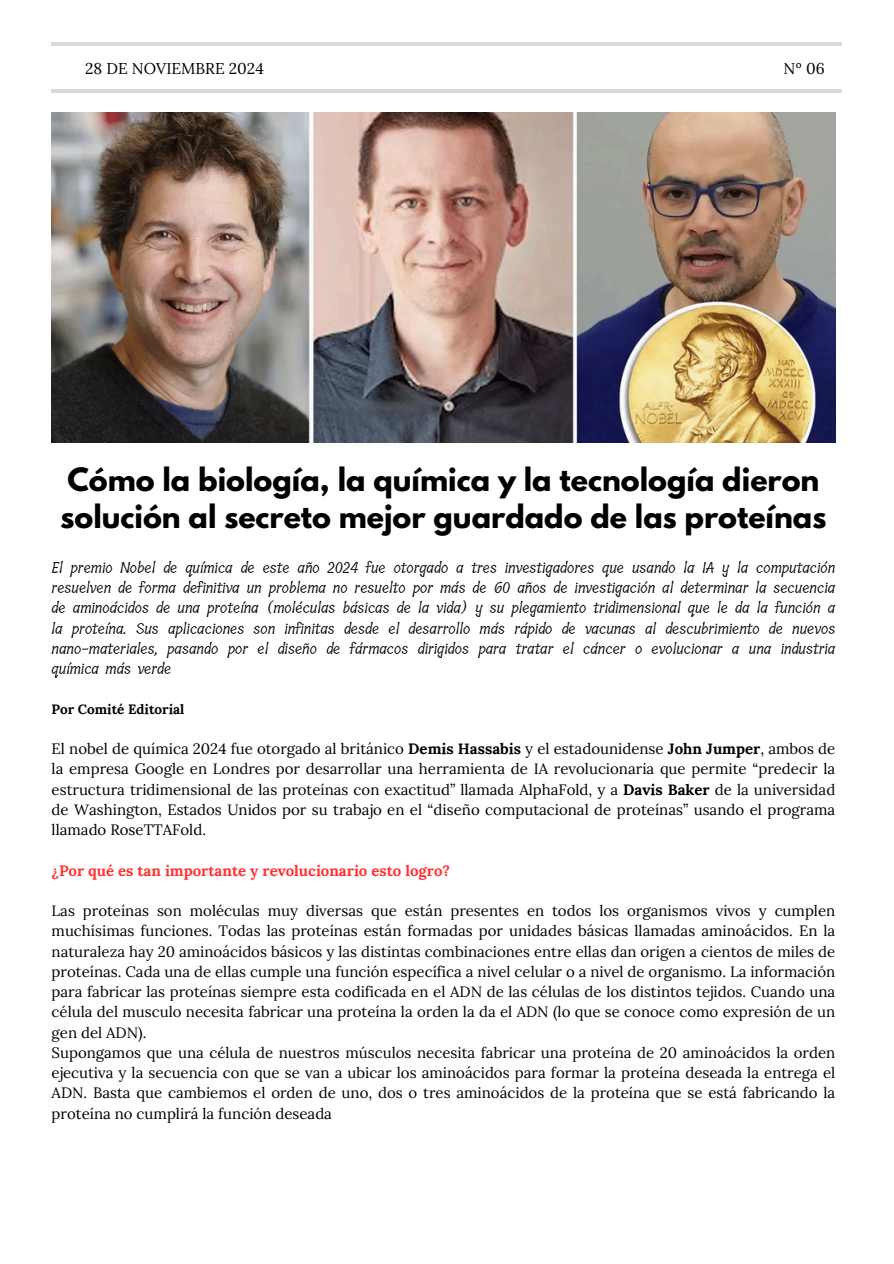
<style>
.page{position:relative;width:894px;height:1264px;background:#fff}
.page>*{position:absolute;margin:0;border:0;box-sizing:border-box;transform-origin:0 0}
.t1{font:700 28.5px/37.2px "League Spartan";color:#000}
.t2{font:15.6px "Lora";color:#000}
.t3{font:15px/20.2px "Lora";color:#000;text-align:justify}
.t4{font:15px/20.2px "Tillana";color:#000;text-align:justify}
.t5{font:700 15px "Lora";color:#ff3131}
.t6{font:700 13.5px "Lora";color:#000}
.s1{font-weight:700}
</style>
<div class="page">
<hr style="left:52px;top:42px;width:789px;height:4px;background:#d9d9d9">
<hr style="left:52px;top:89px;width:789px;height:4px;background:#d9d9d9">
<img style="left:52px;top:112px;width:783px;height:330px">
<h3 class="t2" style="left:85px;top:59px;width:180px">28 DE NOVIEMBRE 2024</h3>
<h4 class="t2" style="left:783px;top:59px;width:43px">Nº 06</h4>
<h2 class="t1" style="left:60px;top:464px;width:767px">Cómo la biología, la química y la tecnología dieron solución al secreto mejor guardado de las proteínas</h2>
<h2 class="t4" style="left:52px;top:557px;width:785px">El premio Nobel de química de este año 2024 fue otorgado a tres investigadores que usando la IA y la computación resuelven de forma definitiva un problema no resuelto por más de 60 años de investigación al determinar la secuencia de aminoácidos de una proteína (moléculas básicas de la vida) y su plegamiento tridimensional que le da la función a la proteína. Sus aplicaciones son infinitas desde el desarrollo más rápido de vacunas al descubrimiento de nuevos nano-materiales, pasando por el diseño de fármacos dirigidos para tratar el cáncer o evolucionar a una industria química más verde</h2>
<h1 class="t6" style="left:52px;top:700px;width:134px">Por Comité Editorial</h1>
<h4 class="t3" style="left:52px;top:738px;width:785px">El nobel de química 2024 fue otorgado al británico <span class="s1">Demis Hassabis</span> y el estadounidense <span class="s1">John Jumper</span>, ambos de la empresa Google en Londres por desarrollar una herramienta de IA revolucionaria que permite “predecir la estructura tridimensional de las proteínas con exactitud” llamada AlphaFold, y a <span class="s1">Davis Baker</span> de la universidad de Washington, Estados Unidos por su trabajo en el “diseño computacional de proteínas” usando el programa llamado RoseTTAFold.</h4>
<p class="t5" style="left:52px;top:860px;width:400px">¿Por qué es tan importante y revolucionario esto logro?</p>
<h4 class="t3" style="left:52px;top:900px;width:785px;text-align:left">Las proteínas son moléculas muy diversas que están presentes en todos los organismos vivos y cumplen muchísimas funciones. Todas las proteínas están formadas por unidades básicas llamadas aminoácidos. En la naturaleza hay 20 aminoácidos básicos y las distintas combinaciones entre ellas dan origen a cientos de miles de proteínas. Cada una de ellas cumple una función específica a nivel celular o a nivel de organismo. La información para fabricar las proteínas siempre esta codificada en el ADN de las células de los distintos tejidos. Cuando una célula del musculo necesita fabricar una proteína la orden la da el ADN (lo que se conoce como expresión de un gen del ADN).<br>Supongamos que una célula de nuestros músculos necesita fabricar una proteína de 20 aminoácidos la orden ejecutiva y la secuencia con que se van a ubicar los aminoácidos para formar la proteína deseada la entrega el ADN. Basta que cambiemos el orden de uno, dos o tres aminoácidos de la proteína que se está fabricando la proteína no cumplirá la función deseada</h4>
</div>
